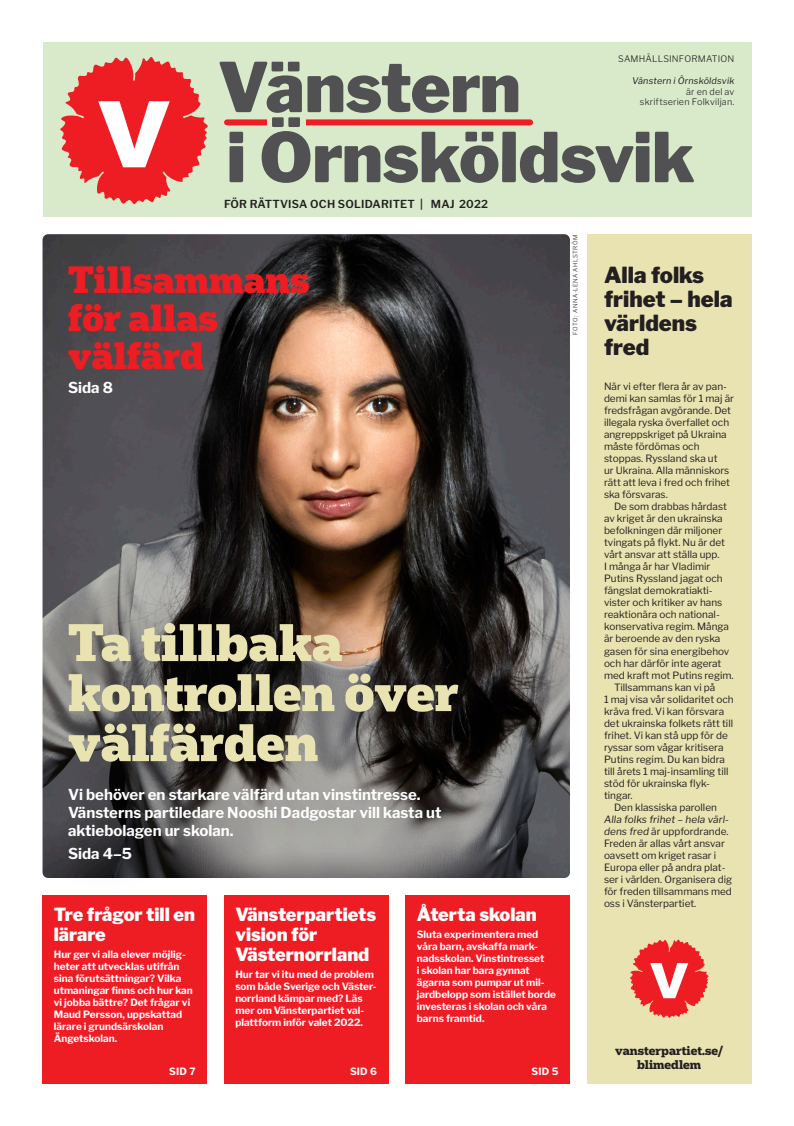
<style>
.page{position:relative;width:794px;height:1126px;background:#fff}
.page>*{position:absolute;margin:0;border:0;box-sizing:border-box;transform-origin:0 0}
.t1{font:900 68px "Libre Franklin";letter-spacing:-.005em;color:#515154}
.Rubrik_Huvudartikel{font:900 50px/50px "Popular";color:#e9e3b1}
.Lilla_rubriken_36_38{font:900 36px/38px "Popular";color:#ee1d23}
.Rubrik_Högerspalt_Li{font:900 22px/24px "Libre Franklin";color:#231f20}
.PUFF_rubrik_Black_18{font:900 18px/20px "Libre Franklin";color:#fff}
.Text_under_Huvudrubr{font:700 15px/18px "Libre Franklin";color:#fff}
.t2{font:700 12px/14px "Popular";color:#231f20;text-align:center}
.t3{font:600 11px "Libre Franklin";letter-spacing:.02em;color:#231f20}
.Brödtext_Högerspalt{font:10px/12px "Libre Franklin";color:#231f20}
.PUFF_brödtext_Bold_1{font:700 10px/12px "Libre Franklin";color:#fff}
.Samhällsinformation{font:300 9px "Libre Franklin";letter-spacing:.02em;color:#231f20}
.Samhällsinformation-2{font:italic 9px/10.8px "Libre Franklin";letter-spacing:.02em;color:#231f20;text-align:right}
.Fotobyline_vid_bild{font:300 6px "Libre Franklin";letter-spacing:.065em;color:#231f20}
.s1{font-weight:300;font-style:normal}
.s2{font-style:italic}
</style>
<div class="page">
<div style="left:43px;top:895px;width:164px;height:188px;background:#ee1d23"></div>
<div style="left:405px;top:895px;width:165px;height:188px;background:#ee1d23"></div>
<div style="left:224px;top:895px;width:164px;height:188px;background:#ee1d23"></div>
<div style="left:43px;top:43px;width:708px;height:174px;background:#d9eaca"></div>
<svg style="left:60px;top:57px;width:147px;height:147px"></svg>
<div style="left:227px;top:119px;width:303px;height:6px;background:#ee1d23"></div>
<div style="left:267px;top:106px;width:38px;height:69px;background:#d9eaca"></div>
<div style="left:587px;top:234px;width:164px;height:849px;background:#e9e3b1"></div>
<svg style="left:630px;top:939px;width:78px;height:78px;background:#ee6c62"></svg>
<img style="left:43px;top:234px;width:527px;height:644px">
<div style="left:41px;top:586px;width:460px;height:310px;background:#231f20;opacity:.3"></div>
<p class="Samhällsinformation" style="left:618px;top:52px;width:118px">SAMHÄLLSINFORMATION</p>
<p class="t1" style="left:218px;top:33px;width:304px">Vänstern</p>
<p class="Samhällsinformation-2" style="left:632px;top:74px;width:104px">Vänstern i Örnsköldsvik <span class="s1">är en del av</span></p>
<p class="Samhällsinformation" style="left:640px;top:95px;width:96px">skriftserien Folkviljan.</p>
<p class="t1" style="left:227px;top:103px;width:470px">i Örnsköldsvik</p>
<p class="t3" style="left:224px;top:195px;width:266px">FÖR RÄTTVISA OCH SOLIDARITET | MAJ 2022</p>
<p class="Lilla_rubriken_36_38" style="left:68px;top:259px;width:243px">Tillsammans för allas välfärd</p>
<p class="Text_under_Huvudrubr" style="left:68px;top:377px;width:47px">Sida 8</p>
<p class="Fotobyline_vid_bild" style="left:570px;top:335px;width:102px;rotate:-90deg">FOTO: ANNA-LENA AHLSTRÖM</p>
<p class="Rubrik_Huvudartikel" style="left:68px;top:616px;width:393px">Ta tillbaka kontrollen över välfärden</p>
<p class="Text_under_Huvudrubr" style="left:68px;top:784px;width:375px">Vi behöver en starkare välfärd utan vinstintresse.<br>Vänsterns partiledare Nooshi Dadgostar vill kasta ut aktiebolagen ur skolan.</p>
<p class="Text_under_Huvudrubr" style="left:68px;top:843px;width:66px">Sida 4–5</p>
<p class="PUFF_rubrik_Black_18" style="left:54px;top:902px;width:143px">Tre frågor till en lärare</p>
<p class="PUFF_brödtext_Bold_1" style="left:54px;top:947px;width:140px">Hur ger vi alla elever möjlig&shy;heter att utvecklas utifrån sina förutsättningar? Vilka utmaningar finns och hur kan vi jobba bättre? Det frågar vi<br>Maud Persson, uppskattad lärare i grundsärskolan<br>Ängetskolan.</p>
<p class="PUFF_rubrik_Black_18" style="left:235px;top:902px;width:142px">Vänsterpartiets vision för<br>Västernorrland</p>
<p class="PUFF_brödtext_Bold_1" style="left:235px;top:967px;width:143px">Hur tar vi itu med de problem som både Sverige och Väster&shy;norrland kämpar med? Läs mer om Vänsterpartiet val&shy;plattform inför valet 2022.</p>
<p class="PUFF_rubrik_Black_18" style="left:417px;top:902px;width:121px">Återta skolan</p>
<p class="PUFF_brödtext_Bold_1" style="left:417px;top:927px;width:141px">Sluta experimentera med våra barn, avskaffa mark&shy;nadsskolan. Vinstintresset<br>i skolan har bara gynnat ägarna som pumpar ut mil&shy;jardbelopp som istället borde investeras i skolan och våra barns framtid.</p>
<p class="PUFF_brödtext_Bold_1" style="left:169px;top:1064px;width:28px">SID 7</p>
<p class="PUFF_brödtext_Bold_1" style="left:350px;top:1064px;width:29px">SID 6</p>
<p class="PUFF_brödtext_Bold_1" style="left:531px;top:1064px;width:29px">SID 5</p>
<p class="Rubrik_Högerspalt_Li" style="left:604px;top:261px;width:130px">Alla folks frihet – hela världens fred</p>
<p class="Brödtext_Högerspalt" style="left:604px;top:380px;width:131px">När vi efter flera år av pan&shy;demi kan samlas för 1 maj är fredsfrågan avgörande. Det illegala ryska överfallet och angreppskriget på Ukraina måste fördömas och stoppas. Ryssland ska ut<br>ur Ukraina. Alla människors rätt att leva i fred och frihet ska försvaras.</p>
<p class="Brödtext_Högerspalt" style="left:604px;top:500px;width:131px;text-indent:10px">De som drabbas hårdast av kriget är den ukrainska befolkningen där miljoner tvingats på flykt. Nu är det vårt ansvar att ställa upp.<br>I många år har Vladimir<br>Putins Ryssland jagat och fängslat demokratiakti&shy;vister och kritiker av hans reaktionära och national&shy;konservativa regim. Många är beroende av den ryska gasen för sina energibehov och har därför inte agerat med kraft mot Putins regim.</p>
<p class="Brödtext_Högerspalt" style="left:604px;top:680px;width:131px;text-indent:10px">Tillsammans kan vi på<br>1 maj visa vår solidaritet och kräva fred. Vi kan försvara det ukrainska folkets rätt till frihet. Vi kan stå upp för de ryssar som vågar kritisera<br>Putins regim. Du kan bidra till årets 1 maj-insamling till stöd för ukrainska flyk&shy;tingar.</p>
<p class="Brödtext_Högerspalt" style="left:604px;top:800px;width:130px;text-indent:10px">Den klassiska parollen<br><span class="s2">Alla folks frihet – hela värl&shy;dens fred</span> är uppfordrande.<br>Freden är allas vårt ansvar oavsett om kriget rasar i<br>Europa eller på andra plat&shy;ser i världen. Organisera dig för freden tillsammans med oss i Vänsterpartiet.</p>
<p class="t2" style="left:615px;top:1042px;width:110px">vansterpartiet.se/ blimedlem</p>
</div>
